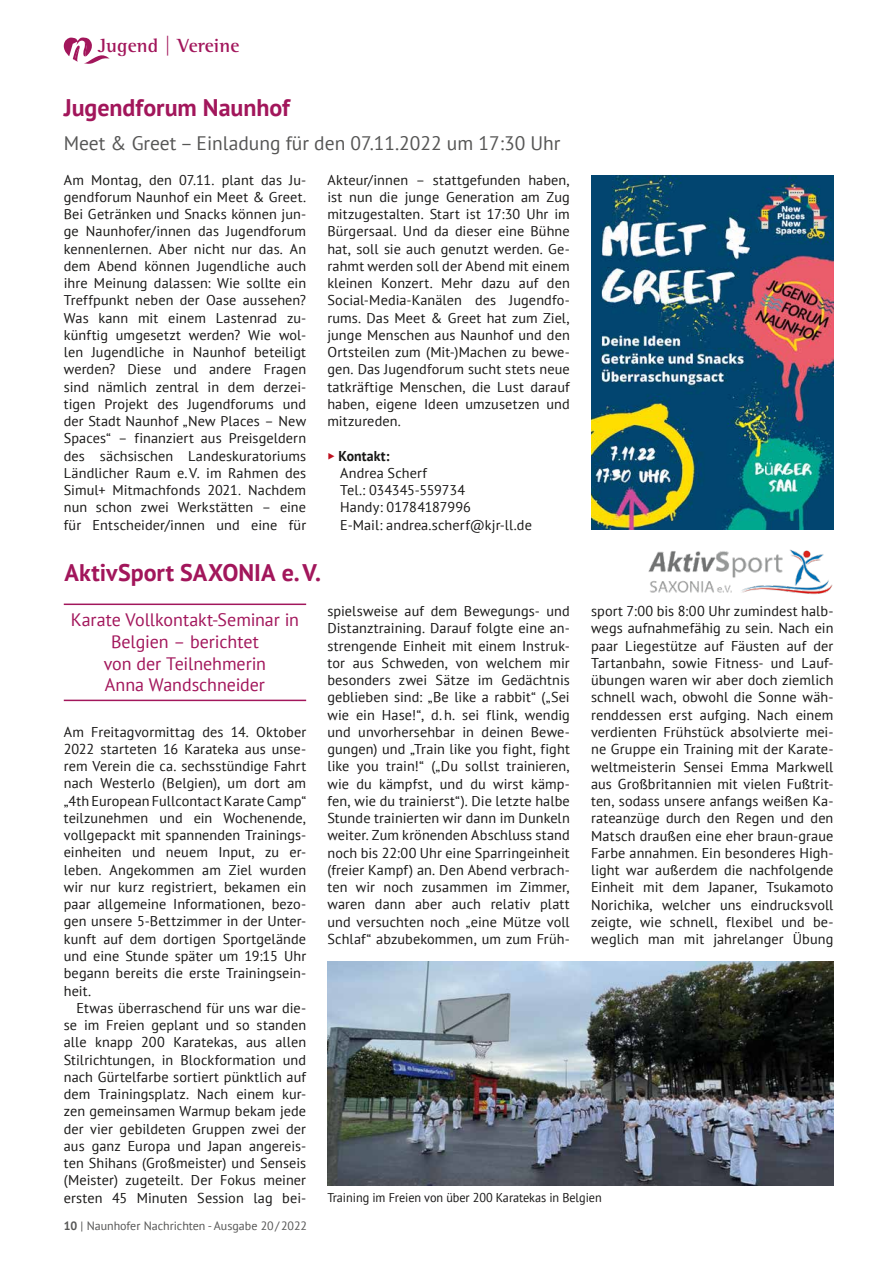
<style>
.page{position:relative;width:893px;height:1263px;background:#fff}
.page>*{position:absolute;margin:0;border:0;box-sizing:border-box;transform-origin:0 0}
.t1{font:700 24px "PT Sans";color:#a2165b}
.t2{font:19.5px "PT Sans";color:#565655}
.t3{font:700 19.5px "Rotis Semi Serif Std";letter-spacing:.005em;color:#a2165b}
.t4{font:18px/21.6px "PT Sans";letter-spacing:-.005em;color:#a2165b;text-align:center}
.t5{font:14.25px/17.2px "PT Sans";letter-spacing:.005em;color:#181716;text-align:justify}
.t6{font:700 14.25px "PT Sans";letter-spacing:.005em;color:#181716}
.t7{font:14.1px/17.2px "PT Sans";letter-spacing:.005em;color:#181716;text-align:justify}
.t8{font:12.75px "PT Sans";letter-spacing:-.005em;color:#181716;scale:.96 1}
.t9{font:12px "PT Sans";color:#565655}
.s1{font-family:"Unit OT";font-weight:300;color:#be111f}
.s2{font-weight:700}
</style>
<div class="page">
<svg style="left:64px;top:37px;width:46px;height:27px"></svg>
<hr style="left:64px;top:603px;width:242px;height:2px;background:#a2165b">
<hr style="left:64px;top:700px;width:242px;height:1px;background:#a2165b">
<img style="left:648px;top:549px;width:185px;height:46px">
<img style="left:327px;top:961px;width:506px;height:224px">
<img style="left:591px;top:175px;width:242px;height:354px">
<h2 class="t3" style="left:98px;top:34px;width:143px">Jugend | Vereine</h2>
<h1 class="t1" style="left:64px;top:91px;width:228px">Jugendforum Naunhof</h1>
<h2 class="t2" style="left:64px;top:131px;width:498px">Meet &amp; Greet – Einladung für den 07.11.2022 um 17:30 Uhr</h2>
<p class="t7" style="left:64px;top:171px;width:244px">Am Montag, den 07.11. plant das Ju&shy;gendforum Naunhof ein Meet &amp; Greet.<br>Bei Getränken und Snacks können jun&shy;ge Naunhofer/innen das Jugendforum kennenlernen. Aber nicht nur das. An dem Abend können Jugendliche auch ihre Meinung dalassen: Wie sollte ein Treffpunkt neben der Oase aussehen?<br>Was kann mit einem Lastenrad zu&shy;künftig umgesetzt werden? Wie wol&shy;len Jugendliche in Naunhof beteiligt werden? Diese und andere Fragen sind nämlich zentral in dem derzei&shy;tigen Projekt des Jugendforums und der Stadt Naunhof „New Places – New Spaces“ – finanziert aus Preisgeldern des sächsischen Landeskuratoriums Ländlicher Raum e.V. im Rahmen des Simul+ Mitmachfonds 2021. Nachdem nun schon zwei Werkstätten – eine für Entscheider/innen und eine für</p>
<p class="t7" style="left:327px;top:171px;width:244px">Akteur/innen – stattgefunden haben, ist nun die junge Generation am Zug mitzugestalten. Start ist 17:30 Uhr im Bürgersaal. Und da dieser eine Bühne hat, soll sie auch genutzt werden. Ge&shy;rahmt werden soll der Abend mit einem kleinen Konzert. Mehr dazu auf den Social-Media-Kanälen des Jugendfo&shy;rums. Das Meet &amp; Greet hat zum Ziel, junge Menschen aus Naunhof und den Ortsteilen zum (Mit-)Machen zu bewe&shy;gen. Das Jugendforum sucht stets neue tatkräftige Menschen, die Lust darauf haben, eigene Ideen umzusetzen und mitzureden.</p>
<p class="t6" style="left:327px;top:446px;width:63px"><span class="s1">‣</span> Kontakt:</p>
<p class="t7" style="left:340px;top:464px;width:193px;text-align:left">Andrea Scherf<br>Tel.: 034345-559734<br>Handy: 01784187996<br>E-Mail: andrea.scherf@kjr-ll.de</p>
<h1 class="t1" style="left:64px;top:557px;width:258px">AktivSport SAXONIA e.V.</h1>
<p class="t4" style="left:71px;top:609px;width:230px">Karate Vollkontakt-Seminar in<br>Belgien – berichtet<br>von der Teilnehmerin<br>Anna Wandschneider</p>
<p class="t5" style="left:64px;top:723px;width:244px">Am Freitagvormittag des 14. Oktober 2022 starteten 16 Karateka aus unse&shy;rem Verein die ca. sechsstündige Fahrt nach Westerlo (Belgien), um dort am „4th European Fullcontact Karate Camp“ teilzunehmen und ein Wochenende, vollgepackt mit spannenden Trainings&shy;einheiten und neuem Input, zu er&shy;leben. Angekommen am Ziel wurden wir nur kurz registriert, bekamen ein paar allgemeine Informationen, bezo&shy;gen unsere 5-Bettzimmer in der Unter&shy;kunft auf dem dortigen Sportgelände und eine Stunde später um 19:15 Uhr begann bereits die erste Trainingsein&shy;heit.</p>
<p class="t5" style="left:64px;top:999px;width:244px;text-indent:13px">Etwas überraschend für uns war die&shy;se im Freien geplant und so standen alle knapp 200 Karatekas, aus allen Stilrichtungen, in Blockformation und nach Gürtelfarbe sortiert pünktlich auf dem Trainingsplatz. Nach einem kur&shy;zen gemeinsamen Warmup bekam jede der vier gebildeten Gruppen zwei der aus ganz Europa und Japan angereis&shy;ten Shihans (Großmeister) und Senseis (Meister) zugeteilt. Der Fokus meiner ersten 45 Minuten Session lag bei-</p>
<p class="t5" style="left:327px;top:602px;width:244px">spielsweise auf dem Bewegungs- und Distanztraining. Darauf folgte eine an&shy;strengende Einheit mit einem Instruk&shy;tor aus Schweden, von welchem mir besonders zwei Sätze im Gedächtnis geblieben sind: „Be like a rabbit“ („Sei wie ein Hase!“, d.h. sei flink, wendig und unvorhersehbar in deinen Bewe&shy;gungen) und „Train like you fight, fight like you train!“ („Du sollst trainieren, wie du kämpfst, und du wirst kämp&shy;fen, wie du trainierst“). Die letzte halbe Stunde trainierten wir dann im Dunkeln weiter. Zum krönenden Abschluss stand noch bis 22:00 Uhr eine Sparringeinheit (freier Kampf) an. Den Abend verbrach&shy;ten wir noch zusammen im Zimmer, waren dann aber auch relativ platt und versuchten noch „eine Mütze voll Schlaf“ abzubekommen, um zum Früh-</p>
<p class="t5" style="left:591px;top:602px;width:244px">sport 7:00 bis 8:00 Uhr zumindest halb&shy;wegs aufnahmefähig zu sein. Nach ein paar Liegestütze auf Fäusten auf der Tartanbahn, sowie Fitness- und Lauf&shy;übungen waren wir aber doch ziemlich schnell wach, obwohl die Sonne wäh&shy;renddessen erst aufging. Nach einem verdienten Frühstück absolvierte mei&shy;ne Gruppe ein Training mit der Karate&shy;weltmeisterin Sensei Emma Markwell aus Großbritannien mit vielen Fußtrit&shy;ten, sodass unsere anfangs weißen Ka&shy;rateanzüge durch den Regen und den Matsch draußen eine eher braun-graue Farbe annahmen. Ein besonderes High&shy;light war außerdem die nachfolgende Einheit mit dem Japaner, Tsukamoto Norichika, welcher uns eindrucksvoll zeigte, wie schnell, flexibel und be&shy;weglich man mit jahrelanger Übung</p>
<p class="t8" style="left:327px;top:1190px;width:287px">Training im Freien von über 200 Karatekas in Belgien</p>
<p class="t9" style="left:64px;top:1218px;width:245px"><span class="s2">10</span> | Naunhofer Nachrichten - Ausgabe 20/2022</p>
</div>
